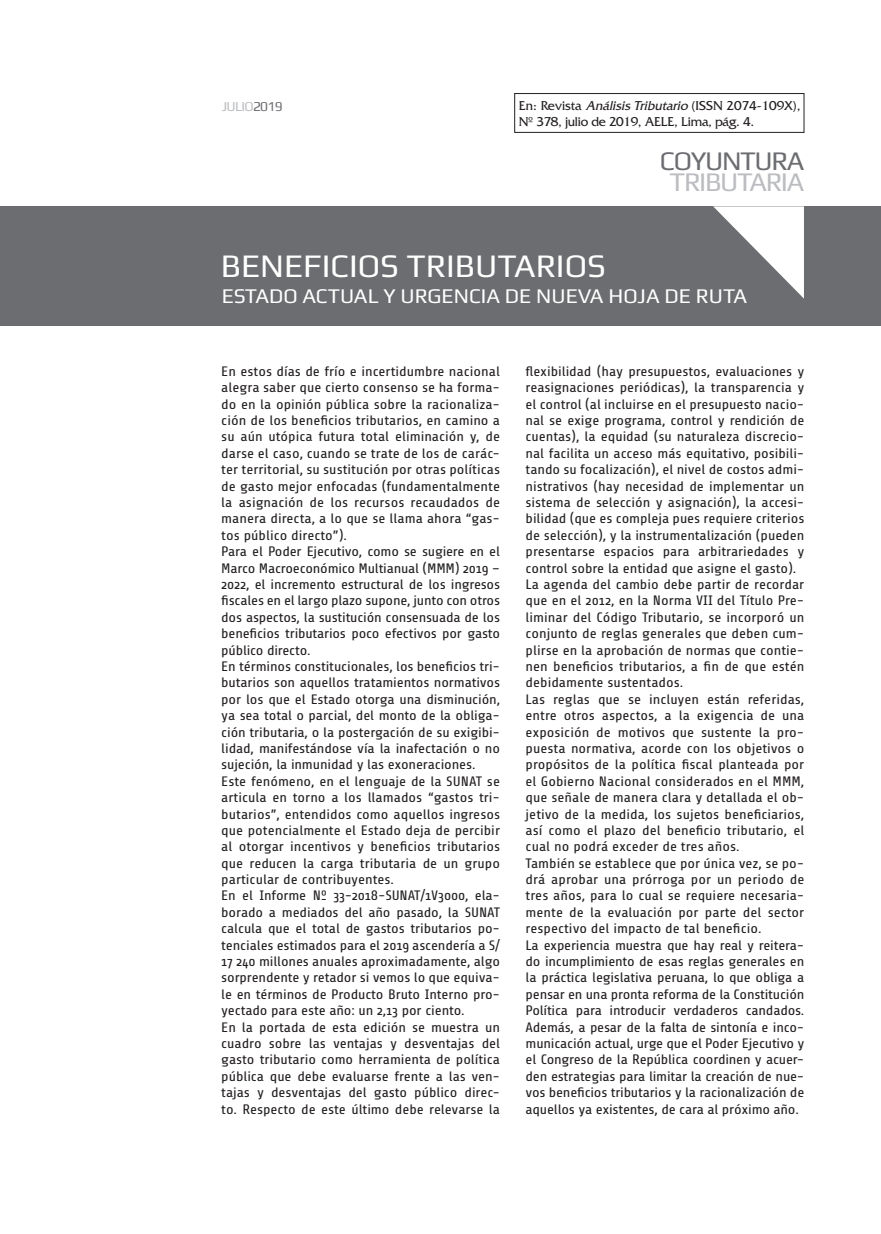
<style>
.page{position:relative;width:881px;height:1234px;background:#fff}
.page>*{position:absolute;margin:0;border:0;box-sizing:border-box;transform-origin:0 0}
.coyunturatitulo{font:33px "Play";color:#fff}
.coyuntura{font:27px "Play";letter-spacing:-.05em;color:#bcbdc0}
.coyuntura-2{font:27px "Play";letter-spacing:-.05em;color:#6c6d70}
.Subtítulo_Coyun{font:21px "Play";color:#fff}
.coyuntura-3{font:13.65px/16.4px "Share Regular OSF";letter-spacing:-.005em;color:#231f20;text-align:justify;scale:1.1 1}
.coyuntura-4{font:13.65px "Play";letter-spacing:-.05em;color:#bcbdc0}
.t1{font:13.5px/16.2px "Friz Quadrata";letter-spacing:-.025em;color:#231f20}
.s1{color:#6c6d70}
.s2{font-style:italic}
</style>
<div class="page">
<div style="left:0;top:206px;width:880px;height:120px;background:#6c6d70"></div>
<svg style="left:713px;top:206px;width:90px;height:92px"></svg>
<div style="left:514px;top:93px;width:290px;height:40px;border:1px solid #231f20"></div>
<p class="coyuntura-4" style="left:222px;top:98px;width:62px">JULIO<span class="s1">2019</span></p>
<p class="t1" style="left:518px;top:97px;width:283px">En: Revista <span class="s2">AnálisisTributario</span> (ISSN 2074-109X),<br>Nº 378, julio de 2019, AELE, Lima, pág. 4.</p>
<p class="coyunturatitulo" style="left:221px;top:246px;width:386px">BENEFICIOS TRIBUTARIOS</p>
<p class="coyuntura-2" style="left:659px;top:145px;width:146px">COYUNTURA</p>
<p class="coyuntura" style="left:669px;top:166px;width:136px">TRIBUTARIA</p>
<p class="Subtítulo_Coyun" style="left:222px;top:283px;width:527px">ESTADO ACTUAL Y URGENCIA DE NUEVA HOJA DE RUTA</p>
<p class="coyuntura-3" style="left:221px;top:363px;width:255px">En estos días de frío e incertidumbre nacional alegra saber que cierto consenso se ha forma&shy;do en la opinión pública sobre la racionaliza&shy;ción de los beneficios tributarios, en camino a su aún utópica futura total eliminación y, de darse el caso, cuando se trate de los de carác&shy;ter territorial, su sustitución por otras políticas de gasto mejor enfocadas (fundamentalmente la asignación de los recursos recaudados de manera directa, a lo que se llama ahora “gas&shy;tos público directo”).</p>
<p class="coyuntura-3" style="left:221px;top:543px;width:255px">Para el Poder Ejecutivo, como se sugiere en el Marco Macroeconómico Multianual (MMM) 2019 – 2022, el incremento estructural de los ingresos fiscales en el largo plazo supone, junto con otros dos aspectos, la sustitución consensuada de los beneficios tributarios poco efectivos por gasto público directo.</p>
<p class="coyuntura-3" style="left:221px;top:658px;width:255px">En términos constitucionales, los beneficios tri&shy;butarios son aquellos tratamientos normativos por los que el Estado otorga una disminución, ya sea total o parcial, del monto de la obliga&shy;ción tributaria, o la postergación de su exigibi&shy;lidad, manifestándose vía la inafectación o no sujeción, la inmunidad y las exoneraciones.</p>
<p class="coyuntura-3" style="left:221px;top:773px;width:255px">Este fenómeno, en el lenguaje de la SUNAT se articula en torno a los llamados “gastos tri&shy;butarios”, entendidos como aquellos ingresos que potencialmente el Estado deja de percibir al otorgar incentivos y beneficios tributarios que reducen la carga tributaria de un grupo particular de contribuyentes.</p>
<p class="coyuntura-3" style="left:221px;top:887px;width:255px">En el Informe Nº 33-2018-SUNAT/1V3000, ela&shy;borado a mediados del año pasado, la SUNAT calcula que el total de gastos tributarios po&shy;tenciales estimados para el 2019 ascendería a S/ 17 240 millones anuales aproximadamente, algo sorprendente y retador si vemos lo que equiva&shy;le en términos de Producto Bruto Interno pro&shy;yectado para este año: un 2,13 por ciento.</p>
<p class="coyuntura-3" style="left:221px;top:1018px;width:255px">En la portada de esta edición se muestra un cuadro sobre las ventajas y desventajas del gasto tributario como herramienta de política pública que debe evaluarse frente a las ven&shy;tajas y desventajas del gasto público direc&shy;to. Respecto de este último debe relevarse la</p>
<p class="coyuntura-3" style="left:525px;top:363px;width:255px">flexibilidad (hay presupuestos, evaluaciones y reasignaciones periódicas), la transparencia y el control (al incluirse en el presupuesto nacio&shy;nal se exige programa, control y rendición de cuentas), la equidad (su naturaleza discrecio&shy;nal facilita un acceso más equitativo, posibili&shy;tando su focalización), el nivel de costos admi&shy;nistrativos (hay necesidad de implementar un sistema de selección y asignación), la accesi&shy;bilidad (que es compleja pues requiere criterios de selección), y la instrumentalización (pueden presentarse espacios para arbitrariedades y control sobre la entidad que asigne el gasto).</p>
<p class="coyuntura-3" style="left:525px;top:576px;width:255px">La agenda del cambio debe partir de recordar que en el 2012, en la Norma VII del Título Pre&shy;liminar del Código Tributario, se incorporó un conjunto de reglas generales que deben cum&shy;plirse en la aprobación de normas que contie&shy;nen beneficios tributarios, a fin de que estén debidamente sustentados.</p>
<p class="coyuntura-3" style="left:525px;top:691px;width:255px">Las reglas que se incluyen están referidas, entre otros aspectos, a la exigencia de una exposición de motivos que sustente la pro&shy;puesta normativa, acorde con los objetivos o propósitos de la política fiscal planteada por el Gobierno Nacional considerados en el MMM, que señale de manera clara y detallada el ob&shy;jetivo de la medida, los sujetos beneficiarios, así como el plazo del beneficio tributario, el cual no podrá exceder de tres años.</p>
<p class="coyuntura-3" style="left:525px;top:854px;width:255px">También se establece que por única vez, se po&shy;drá aprobar una prórroga por un periodo de tres años, para lo cual se requiere necesaria&shy;mente de la evaluación por parte del sector respectivo del impacto de tal beneficio.</p>
<p class="coyuntura-3" style="left:525px;top:936px;width:255px">La experiencia muestra que hay real y reitera&shy;do incumplimiento de esas reglas generales en la práctica legislativa peruana, lo que obliga a pensar en una pronta reforma de la Constitución Política para introducir verdaderos candados.<br>Además, a pesar de la falta de sintonía e inco&shy;municación actual, urge que el Poder Ejecutivo y el Congreso de la República coordinen y acuer&shy;den estrategias para limitar la creación de nue&shy;vos beneficios tributarios y la racionalización de aquellos ya existentes, de cara al próximo año.</p>
</div>
